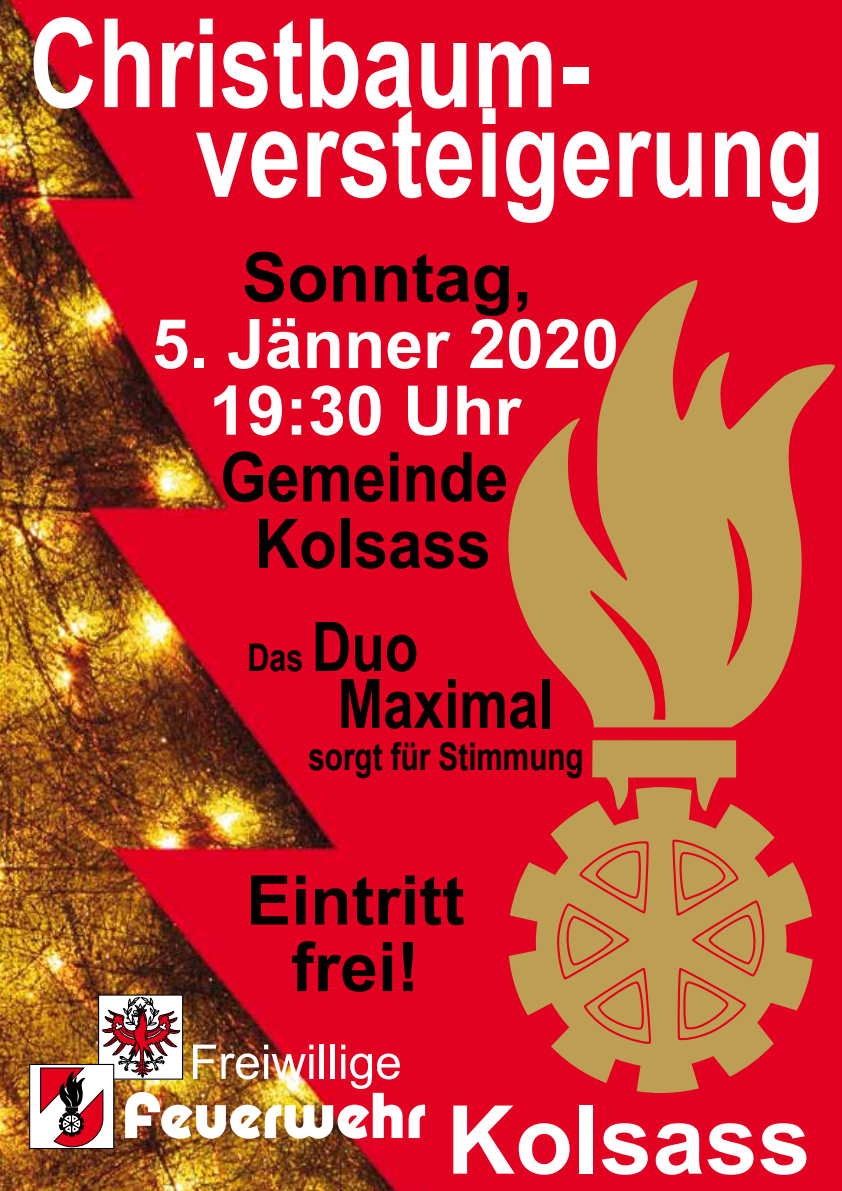
<style>
.page{position:relative;width:842px;height:1191px;background:#fff}
.page>*{position:absolute;margin:0;border:0;box-sizing:border-box;transform-origin:0 0}
.t1{font:700 123.6px "Arial";color:#fff;scale:.77 1}
.t2{font:700 95.2px "Arial";color:#fff}
.t3{font:700 68.4px/66.6px "Arial";color:#000;text-align:center}
.t4{font:700 68.4px/66.6px "Arial";color:#fff;text-align:center}
.t5{font:700 68.4px/66.6px "Arial";color:#000;text-align:center;scale:.87 1}
.t6{font:700 68.4px "Arial";color:#000;scale:.8 1}
.t7{font:700 38px "Arial";color:#000;scale:.78 1}
.t8{font:700 38px "Arial";color:#000;scale:.8 1}
.s1{font-size:68.4px}
</style>
<div class="page">
<img style="left:0;top:0;width:842px;height:1191px">
<div style="left:98px;top:994px;width:85px;height:85px;border:1px solid #000"></div>
<div style="left:30px;top:1064px;width:84px;height:84px;background:#fff"></div>
<div style="left:29px;top:1064px;width:85px;height:85px;border:1px solid #000"></div>
<svg style="left:409px;top:1104px;width:16px;height:34px"></svg>
<img style="left:40px;top:997px;width:363px;height:150px">
<svg style="left:501px;top:279px;width:335px;height:448px;fill:#bd9e55"></svg>
<svg style="left:724px;top:513px;width:29px;height:152px"></svg>
<svg style="left:588px;top:586px;width:78px;height:134px"></svg>
<svg style="left:592px;top:740px;width:144px;height:47px"></svg>
<svg style="left:509px;top:787px;width:304px;height:306px;fill:#e20121"></svg>
<svg style="left:556px;top:839px;width:208px;height:205px"></svg>
<p class="t1" style="left:29px;top:-18px;width:729px">Christbaum-</p>
<p class="t1" style="left:195px;top:72px;width:818px">versteigerung</p>
<p class="t3" style="left:242px;top:246px;width:291px">Sonntag,</p>
<p class="t4" style="left:152px;top:313px;width:469px">5. Jänner 2020<br>19:30 Uhr</p>
<p class="t5" style="left:220px;top:446px;width:333px">Gemeinde<br>Kolsass</p>
<p class="t8" style="left:247px;top:632px;width:215px">Das <span class="s1">Duo</span></p>
<p class="t6" style="left:338px;top:659px;width:272px">Maximal</p>
<p class="t7" style="left:308px;top:731px;width:354px">sorgt für Stimmung</p>
<p class="t3" style="left:246px;top:869px;width:220px">Eintritt frei!</p>
<p class="t2" style="left:446px;top:1077px;width:366px">Kolsass</p>
</div>
